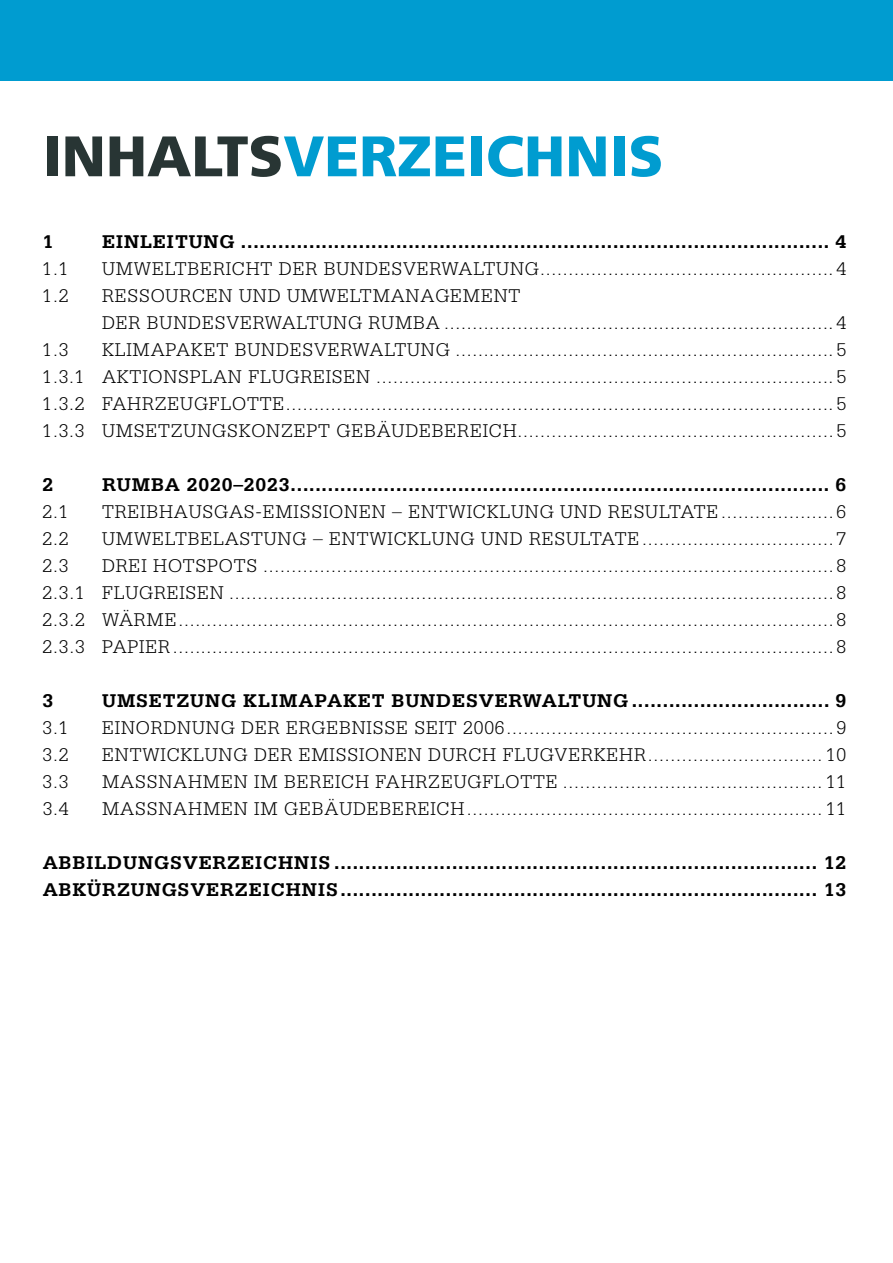
<style>
.page{position:relative;width:893px;height:1263px;background:#fff}
.page>*{position:absolute;margin:0;border:0;box-sizing:border-box;transform-origin:0 0}
.t1{font:900 57px "Frutiger LT Com";color:#009cd0}
.t2{font:300 19.5px/27px "Serifa Std";letter-spacing:.04em;color:#000;text-align:justify}
.t3{font:700 19.5px/27px "Serifa Std";letter-spacing:.04em;color:#000}
.s1{color:#283534}
</style>
<div class="page">
<div style="left:0;top:0;width:893px;height:81px;background:#009cd0"></div>
<h1 class="t1" style="left:43px;top:122px;width:622px"><span class="s1">INHALTS</span>VERZEICHNIS</h1>
<p class="t3" style="left:43px;top:228px;width:12px">1</p>
<p class="t3" style="left:102px;top:228px;width:746px">EINLEITUNG ............................................................................................... 4</p>
<p class="t2" style="left:43px;top:255px;width:27px">1.1</p>
<p class="t2" style="left:102px;top:255px;width:746px">UMWELTBERICHT DER BUNDESVERWALTUNG.................................................... 4</p>
<p class="t2" style="left:43px;top:282px;width:27px">1.2</p>
<p class="t2" style="left:102px;top:282px;width:746px">RESSOURCEN UND UMWELTMANAGEMENT<br>DER BUNDESVERWALTUNG RUMBA ..................................................................... 4</p>
<p class="t2" style="left:43px;top:336px;width:27px">1.3</p>
<p class="t2" style="left:43px;top:336px;width:805px;text-indent:60px">KLIMAPAKET BUNDESVERWALTUNG ................................................................... 5<br>1.3.1 AKTIONSPLAN FLUGREISEN ................................................................................. 5<br>1.3.2 FAHRZEUGFLOTTE................................................................................................. 5<br>1.3.3 UMSETZUNGSKONZEPT GEBÄUDEBEREICH........................................................ 5</p>
<p class="t3" style="left:43px;top:471px;width:12px">2</p>
<p class="t3" style="left:102px;top:471px;width:746px">RUMBA 2020–2023....................................................................................... 6</p>
<p class="t2" style="left:43px;top:498px;width:27px">2.1</p>
<p class="t2" style="left:102px;top:498px;width:746px">TREIBHAUSGAS-EMISSIONEN – ENTWICKLUNG UND RESULTATE.................... 6</p>
<p class="t2" style="left:43px;top:525px;width:27px">2.2</p>
<p class="t2" style="left:102px;top:525px;width:746px">UMWELTBELASTUNG – ENTWICKLUNG UND RESULTATE.................................. 7</p>
<p class="t2" style="left:43px;top:552px;width:27px">2.3</p>
<p class="t2" style="left:43px;top:552px;width:805px;text-indent:60px">DREI HOTSPOTS ..................................................................................................... 8<br>2.3.1 FLUGREISEN ........................................................................................................... 8<br>2.3.2 WÄRME.................................................................................................................... 8<br>2.3.3 PAPIER..................................................................................................................... 8</p>
<p class="t3" style="left:43px;top:687px;width:12px">3</p>
<p class="t3" style="left:102px;top:687px;width:746px">UMSETZUNG KLIMAPAKET BUNDESVERWALTUNG ................................ 9</p>
<p class="t2" style="left:43px;top:714px;width:27px">3.1</p>
<p class="t2" style="left:102px;top:714px;width:746px">EINORDNUNG DER ERGEBNISSE SEIT 2006.......................................................... 9</p>
<p class="t2" style="left:43px;top:741px;width:27px">3.2</p>
<p class="t2" style="left:102px;top:741px;width:746px">ENTWICKLUNG DER EMISSIONEN DURCH FLUGVERKEHR............................... 10</p>
<p class="t2" style="left:43px;top:768px;width:27px">3.3</p>
<p class="t2" style="left:102px;top:768px;width:746px">MASSNAHMEN IM BEREICH FAHRZEUGFLOTTE .............................................. 11</p>
<p class="t2" style="left:43px;top:795px;width:27px">3.4</p>
<p class="t2" style="left:102px;top:795px;width:746px">MASSNAHMEN IM GEBÄUDEBEREICH............................................................... 11</p>
<p class="t3" style="left:43px;top:849px;width:805px">ABBILDUNGSVERZEICHNIS .............................................................................. 12<br>ABKÜRZUNGSVERZEICHNIS............................................................................. 13</p>
</div>
